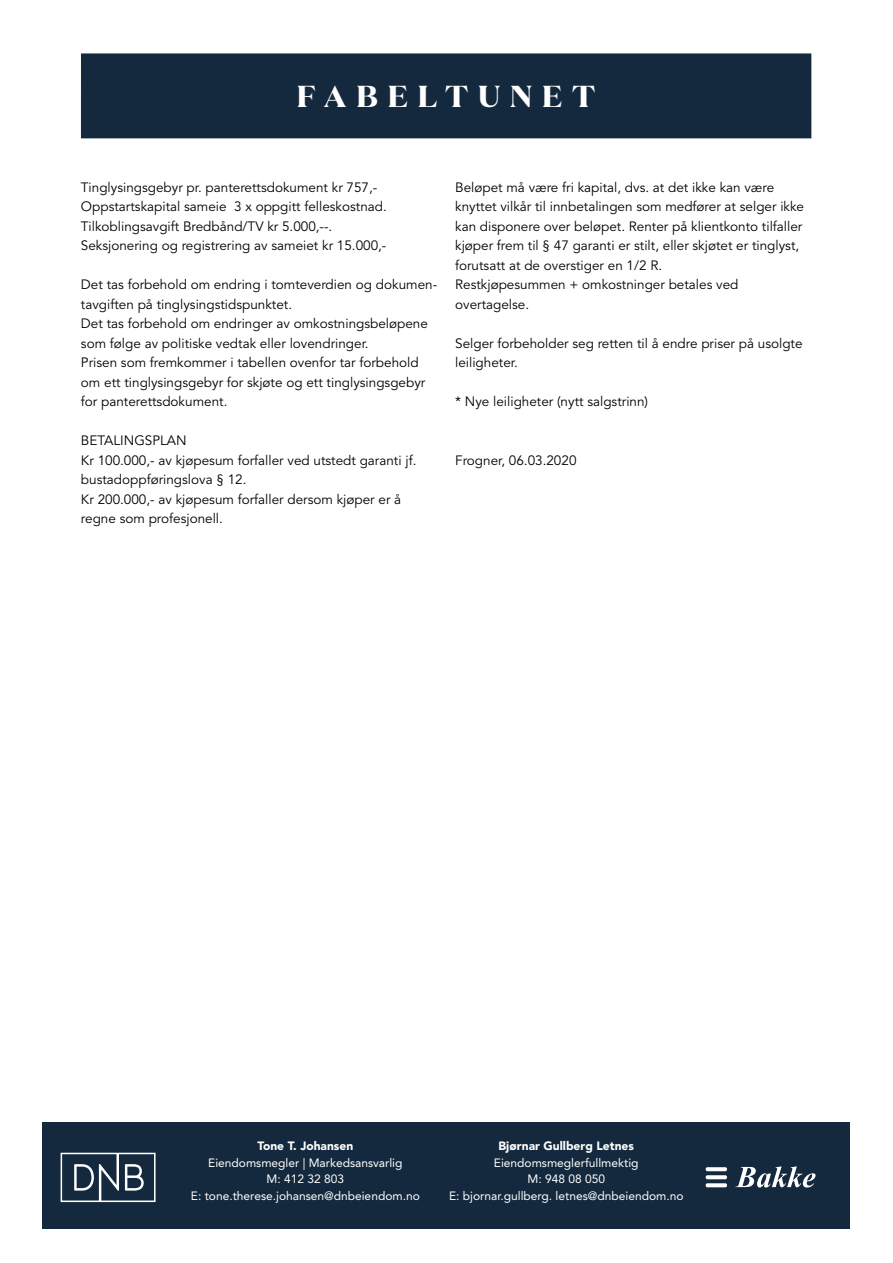
<style>
.page{position:relative;width:893px;height:1263px;background:#fff}
.page>*{position:absolute;margin:0;border:0;box-sizing:border-box;transform-origin:0 0}
.t1{font:700 30.3px "Domaine Disp";letter-spacing:.33em;color:#fff}
.t2{font:13.5px/19.5px "Avenir";color:#000}
.t3{font:12px/16.5px "Avenir";color:#fff;text-align:center}
.t4{font:900 12px "Avenir";color:#fff}
</style>
<div class="page">
<div style="left:81px;top:53px;width:730px;height:85px;background:#14293d"></div>
<div style="left:42px;top:1123px;width:808px;height:106px;background:#14293d"></div>
<svg style="left:706px;top:1167px;width:21px;height:4px"></svg>
<svg style="left:706px;top:1175px;width:21px;height:4px"></svg>
<svg style="left:706px;top:1183px;width:21px;height:4px"></svg>
<svg style="left:735px;top:1166px;width:80px;height:21px"></svg>
<div style="left:61px;top:1153px;width:95px;height:49px;border:2px solid #fff"></div>
<svg style="left:125px;top:1164px;width:19px;height:26px"></svg>
<svg style="left:74px;top:1153px;width:45px;height:48px"></svg>
<h1 class="t1" style="left:297px;top:77px;width:300px">FABELTUNET</h1>
<p class="t2" style="left:81px;top:178px;width:307px">Tinglysingsgebyr pr. panterettsdokument kr 757,- Oppstartskapital sameie 3 x oppgitt felleskostnad.<br>Tilkoblingsavgift Bredbånd/TV kr 5.000,--.<br>Seksjonering og registrering av sameiet kr 15.000,-</p>
<p class="t2" style="left:81px;top:275px;width:358px">Det tas forbehold om endring i tomteverdien og dokumen&shy;tavgiften på tinglysingstidspunktet.<br>Det tas forbehold om endringer av omkostningsbeløpene som følge av politiske vedtak eller lovendringer.<br>Prisen som fremkommer i tabellen ovenfor tar forbehold om ett tinglysingsgebyr for skjøte og ett tinglysingsgebyr for panterettsdokument.</p>
<p class="t2" style="left:81px;top:431px;width:337px">BETALINGSPLAN<br>Kr 100.000,- av kjøpesum forfaller ved utstedt garanti jf. bustadoppføringslova § 12.<br>Kr 200.000,- av kjøpesum forfaller dersom kjøper er å regne som profesjonell.</p>
<p class="t2" style="left:455px;top:178px;width:350px">Beløpet må være fri kapital, dvs. at det ikke kan være knyttet vilkår til innbetalingen som medfører at selger ikke kan disponere over beløpet. Renter på klientkonto tilfaller kjøper frem til § 47 garanti er stilt, eller skjøtet er tinglyst, forutsatt at de overstiger en 1/2 R.<br>Restkjøpesummen + omkostninger betales ved overtagelse.</p>
<p class="t2" style="left:455px;top:334px;width:349px">Selger forbeholder seg retten til å endre priser på usolgte leiligheter.</p>
<p class="t2" style="left:455px;top:392px;width:194px">* Nye leiligheter (nytt salgstrinn)</p>
<p class="t2" style="left:455px;top:451px;width:123px">Frogner, 06.03.2020</p>
<p class="t4" style="left:257px;top:1139px;width:97px">Tone T. Johansen</p>
<p class="t3" style="left:191px;top:1154px;width:230px">Eiendomsmegler | Markedsansvarlig<br>M: 412 32 803<br>E: tone.therese.johansen@dnbeiendom.no</p>
<p class="t4" style="left:498px;top:1139px;width:137px">Bjørnar Gullberg Letnes</p>
<p class="t3" style="left:449px;top:1154px;width:236px">Eiendomsmeglerfullmektig<br>M: 948 08 050<br>E: bjornar.gullberg. letnes@dnbeiendom.no</p>
</div>
